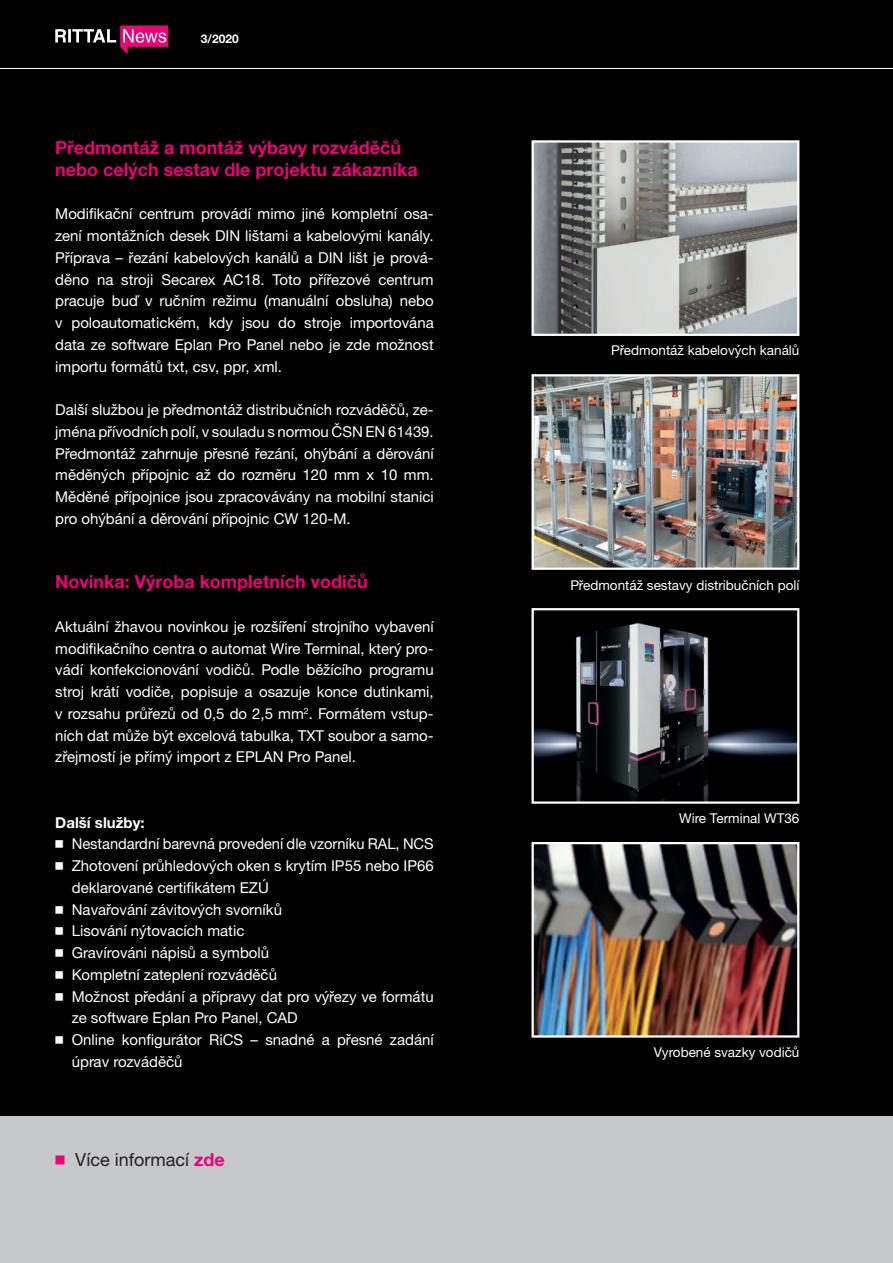
<style>
.page{position:relative;width:893px;height:1263px;background:#000}
.page>*{position:absolute;margin:0;border:0;box-sizing:border-box;transform-origin:0 0}
.t1{font:700 18px/21.8px "Neue Helvetica For Rittal";color:#ed0277}
.t2{font:18px "Neue Helvetica For Rittal";color:#231f20}
.t3{font:15px/21.8px "Neue Helvetica For Rittal";color:#fff;text-align:justify}
.t4{font:700 15px "Neue Helvetica For Rittal";color:#fff}
.t5{font:13.5px "Neue Helvetica For Rittal";color:#fff}
.t6{font:700 12px "Neue Helvetica For Rittal";color:#fff}
.s1{color:#ed0277}
.s2{font-weight:700;color:#ed0277}
</style>
<div class="page">
<hr style="left:0;top:68px;width:893px;height:1px;background:#fff">
<svg style="left:55px;top:25px;width:113px;height:30px"></svg>
<div style="left:0;top:1116px;width:893px;height:147px;background:#c7c8ca"></div>
<img style="left:534px;top:143px;width:262px;height:190px">
<div style="left:531px;top:140px;width:268px;height:196px;border:2px solid #fff"></div>
<img style="left:534px;top:377px;width:262px;height:190px">
<div style="left:531px;top:374px;width:268px;height:196px;border:2px solid #fff"></div>
<img style="left:534px;top:622px;width:262px;height:179px">
<div style="left:531px;top:608px;width:268px;height:196px;border:2px solid #fff"></div>
<img style="left:534px;top:845px;width:262px;height:189px">
<div style="left:531px;top:842px;width:268px;height:195px;border:2px solid #fff"></div>
<p class="t6" style="left:201px;top:32px;width:39px">3/2020</p>
<p class="t1" style="left:55px;top:137px;width:364px">Předmontáž a montáž výbavy rozváděčů nebo celých sestav dle projektu zákazníka</p>
<p class="t3" style="left:55px;top:203px;width:380px">Modifikační centrum provádí mimo jiné kompletní osa&shy;zení montážních desek DIN lištami a kabelovými kanály.<br>Příprava – řezání kabelových kanálů a DIN lišt je prová&shy;děno na stroji Secarex AC18. Toto přířezové centrum pracuje buď v ručním režimu (manuální obsluha) nebo v poloautomatickém, kdy jsou do stroje importována data ze software Eplan Pro Panel nebo je zde možnost importu formátů txt, csv, ppr, xml.</p>
<p class="t3" style="left:55px;top:399px;width:380px">Další službou je předmontáž distribučních rozváděčů, ze&shy;jména přívodních polí, v souladu s normou ČSN EN 61439.<br>Předmontáž zahrnuje přesné řezání, ohýbání a děrování měděných přípojnic až do rozměru 120 mm x 10 mm.<br>Měděné přípojnice jsou zpracovávány na mobilní stanici pro ohýbání a děrování přípojnic CW 120-M.</p>
<p class="t1" style="left:55px;top:571px;width:314px">Novinka: Výroba kompletních vodičů</p>
<p class="t3" style="left:55px;top:615px;width:380px">Aktuální žhavou novinkou je rozšíření strojního vybavení modifikačního centra o automat Wire Terminal, který pro&shy;vádí konfekcionování vodičů. Podle běžícího programu stroj krátí vodiče, popisuje a osazuje konce dutinkami, v rozsahu průřezů od 0,5 do 2,5 mm<sup>2</sup>. Formátem vstup&shy;ních dat může být excelová tabulka, TXT soubor a samo&shy;zřejmostí je přímý import z EPLAN Pro Panel.</p>
<p class="t4" style="left:55px;top:813px;width:91px">Další služby:</p>
<p class="t3" style="left:55px;top:833px;width:380px">◾ Nestandardní barevná provedení dle vzorníku RAL, NCS</p>
<p class="t3" style="left:55px;top:855px;width:380px">◾ Zhotovení průhledových oken s krytím IP55 nebo IP66</p>
<p class="t3" style="left:72px;top:876px;width:199px">deklarované certifikátem EZÚ</p>
<p class="t3" style="left:55px;top:898px;width:228px">◾ Navařování závitových svorníků</p>
<p class="t3" style="left:55px;top:920px;width:191px">◾ Lisování nýtovacích matic</p>
<p class="t3" style="left:55px;top:942px;width:215px">◾ Gravírováni nápisů a symbolů</p>
<p class="t3" style="left:55px;top:963px;width:223px">◾ Kompletní zateplení rozváděčů</p>
<p class="t3" style="left:55px;top:985px;width:380px">◾ Možnost předání a přípravy dat pro výřezy ve formátu</p>
<p class="t3" style="left:72px;top:1007px;width:227px">ze software Eplan Pro Panel, CAD</p>
<p class="t3" style="left:55px;top:1029px;width:380px">◾ Online konfigurátor RiCS – snadné a přesné zadání</p>
<p class="t3" style="left:72px;top:1050px;width:112px">úprav rozváděčů</p>
<p class="t2" style="left:55px;top:1148px;width:171px"><span class="s1">◾</span> Více informací <span class="s2">zde</span></p>
<p class="t5" style="left:611px;top:342px;width:190px">Předmontáž kabelových kanálů</p>
<p class="t5" style="left:570px;top:577px;width:230px">Předmontáž sestavy distribučních polí</p>
<p class="t5" style="left:679px;top:810px;width:122px">Wire Terminal WT36</p>
<p class="t5" style="left:654px;top:1043px;width:147px">Vyrobené svazky vodičů</p>
</div>
